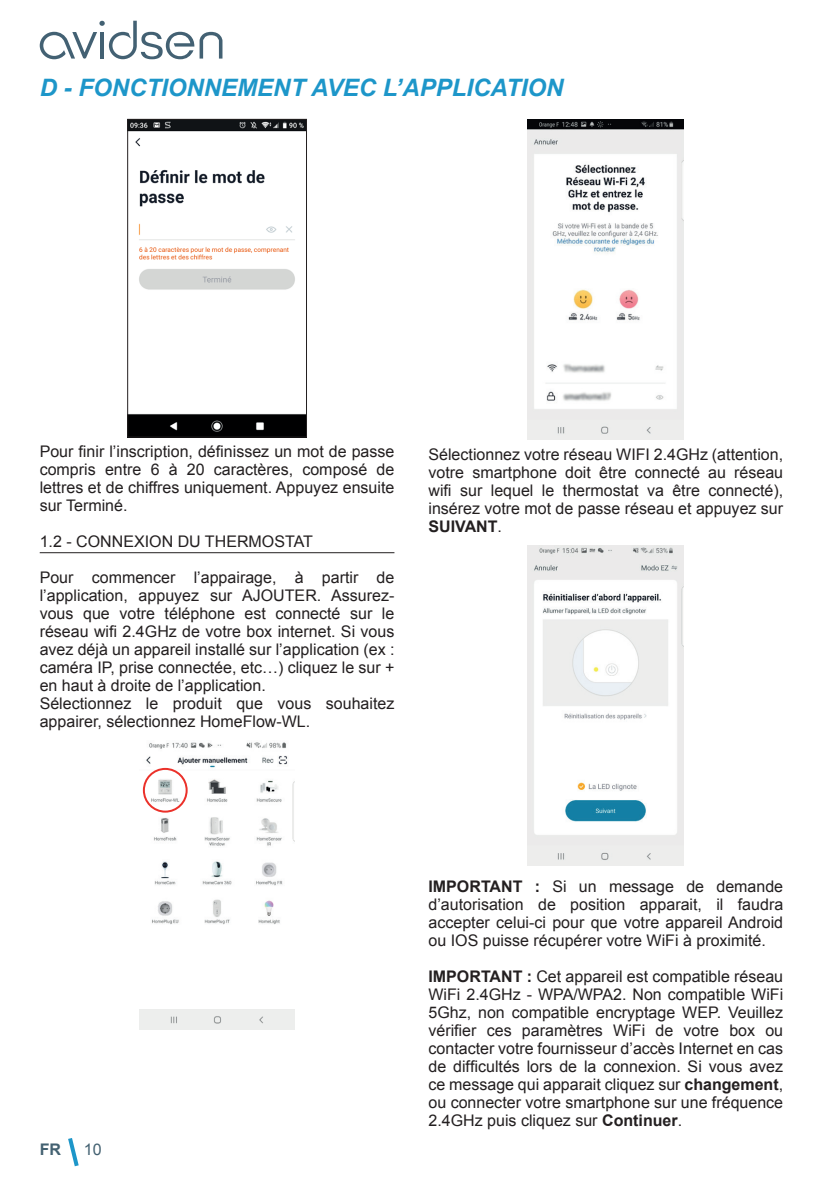
<style>
.page{position:relative;width:840px;height:1191px;background:#fff}
.page>*{position:absolute;margin:0;border:0;box-sizing:border-box;transform-origin:0 0}
.t1{font:italic 700 24px "Arial";color:#1d96c9}
.t2{font:16px/18px "Arial";color:#231f20;text-align:justify}
.t3{font:700 16px "Arial";color:#436171}
.t4{font:16px "Arial";color:#436171}
.s1{font-weight:700}
</style>
<div class="page">
<svg style="left:68px;top:1138px;width:11px;height:29px"></svg>
<svg style="left:40px;top:21px;width:182px;height:38px"></svg>
<hr style="left:40px;top:552px;width:354px;height:1px;background:#231f20">
<img style="left:129px;top:121px;width:175px;height:314px">
<div style="left:127px;top:119px;width:179px;height:318px;border:1px solid #231f20"></div>
<img style="left:142px;top:742px;width:153px;height:183px">
<div style="left:139px;top:1009px;width:156px;height:20px;background:#edeeed"></div>
<div style="left:143px;top:768px;width:44px;height:44px;border:2px solid #eb312a;border-radius:50%"></div>
<img style="left:527px;top:119px;width:156px;height:320px">
<img style="left:527px;top:546px;width:156px;height:319px">
<h1 class="t1" style="left:40px;top:72px;width:525px">D - FONCTIONNEMENT AVEC L’APPLICATION</h1>
<p class="t2" style="left:40px;top:442px;width:356px">Pour finir l’inscription, définissez un mot de passe compris entre 6 à 20 caractères, composé de lettres et de chiffres uniquement. Appuyez ensuite sur Terminé.</p>
<p class="t2" style="left:40px;top:532px;width:274px">1.2 - CONNEXION DU THERMOSTAT</p>
<p class="t2" style="left:40px;top:568px;width:356px;text-align:left">Pour commencer l’appairage, à partir de l’application, appuyez sur AJOUTER. Assurez&shy;vous que votre téléphone est connecté sur le réseau wifi 2.4GHz de votre box internet. Si vous avez déjà un appareil installé sur l’application (ex : caméra IP, prise connectée, etc…) cliquez le sur + en haut à droite de l’application.<br>Sélectionnez le produit que vous souhaitez appairer, sélectionnez HomeFlow-WL.</p>
<p class="t2" style="left:428px;top:445px;width:356px">Sélectionnez votre réseau WIFI 2.4GHz (attention, votre smartphone doit être connecté au réseau wifi sur lequel le thermostat va être connecté), insérez votre mot de passe réseau et appuyez sur <span class="s1">SUIVANT</span>.</p>
<p class="t3" style="left:40px;top:1139px;width:23px">FR</p>
<p class="t4" style="left:84px;top:1139px;width:19px">10</p>
<p class="t2" style="left:428px;top:877px;width:356px"><span class="s1">IMPORTANT :</span> Si un message de demande d’autorisation de position apparait, il faudra accepter celui-ci pour que votre appareil Android ou IOS puisse récupérer votre WiFi à proximité.</p>
<p class="t2" style="left:428px;top:967px;width:356px"><span class="s1">IMPORTANT :</span> Cet appareil est compatible réseau WiFi 2.4GHz - WPA/WPA2. Non compatible WiFi 5Ghz, non compatible encryptage WEP. Veuillez vérifier ces paramètres WiFi de votre box ou contacter votre fournisseur d’accès Internet en cas de difficultés lors de la connexion. Si vous avez ce message qui apparait cliquez sur <span class="s1">changement</span>, ou connecter votre smartphone sur une fréquence 2.4GHz puis cliquez sur <span class="s1">Continuer</span>.</p>
</div>
